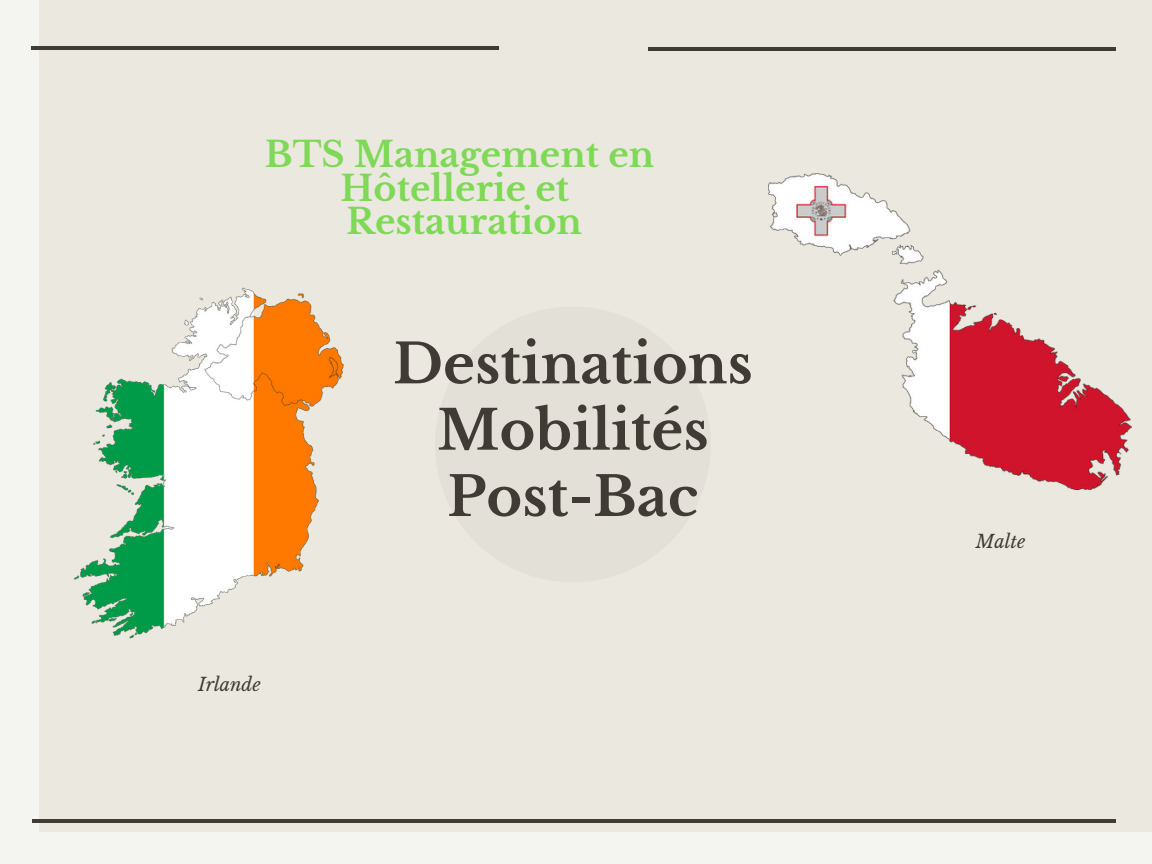
<style>
.page{position:relative;width:1152px;height:864px;background:#f4f4f0}
.page>*{position:absolute;margin:0;border:0;box-sizing:border-box;transform-origin:0 0}
.t1{font:700 54.45px "Libre Baskerville";color:#403c35}
.t2{font:700 34.95px/33.8px "Libre Baskerville";color:#7ed957;text-align:center}
.t3{font:italic 18.15px "Libre Baskerville";color:#403c35}
</style>
<div class="page">
<div style="left:39px;top:0;width:1113px;height:832px;background:#ebe8df"></div>
<hr style="left:31px;top:47px;width:468px;height:3px;background:#403c35">
<hr style="left:648px;top:47px;width:467px;height:4px;background:#403c35">
<hr style="left:32px;top:819px;width:1083px;height:3px;background:#403c35">
<img style="left:73px;top:287px;width:271px;height:352px">
<img style="left:768px;top:173px;width:363px;height:316px">
<p class="t2" style="left:265px;top:138px;width:391px">BTS Management en<br>Hôtellerie et<br>Restauration</p>
<p class="t3" style="left:198px;top:673px;width:64px">Irlande</p>
<p class="t1" style="left:393px;top:331px;width:361px">Destinations</p>
<p class="t1" style="left:437px;top:397px;width:273px">Mobilités</p>
<p class="t1" style="left:447px;top:463px;width:253px">Post-Bac</p>
<p class="t3" style="left:976px;top:531px;width:51px">Malte</p>
</div>
